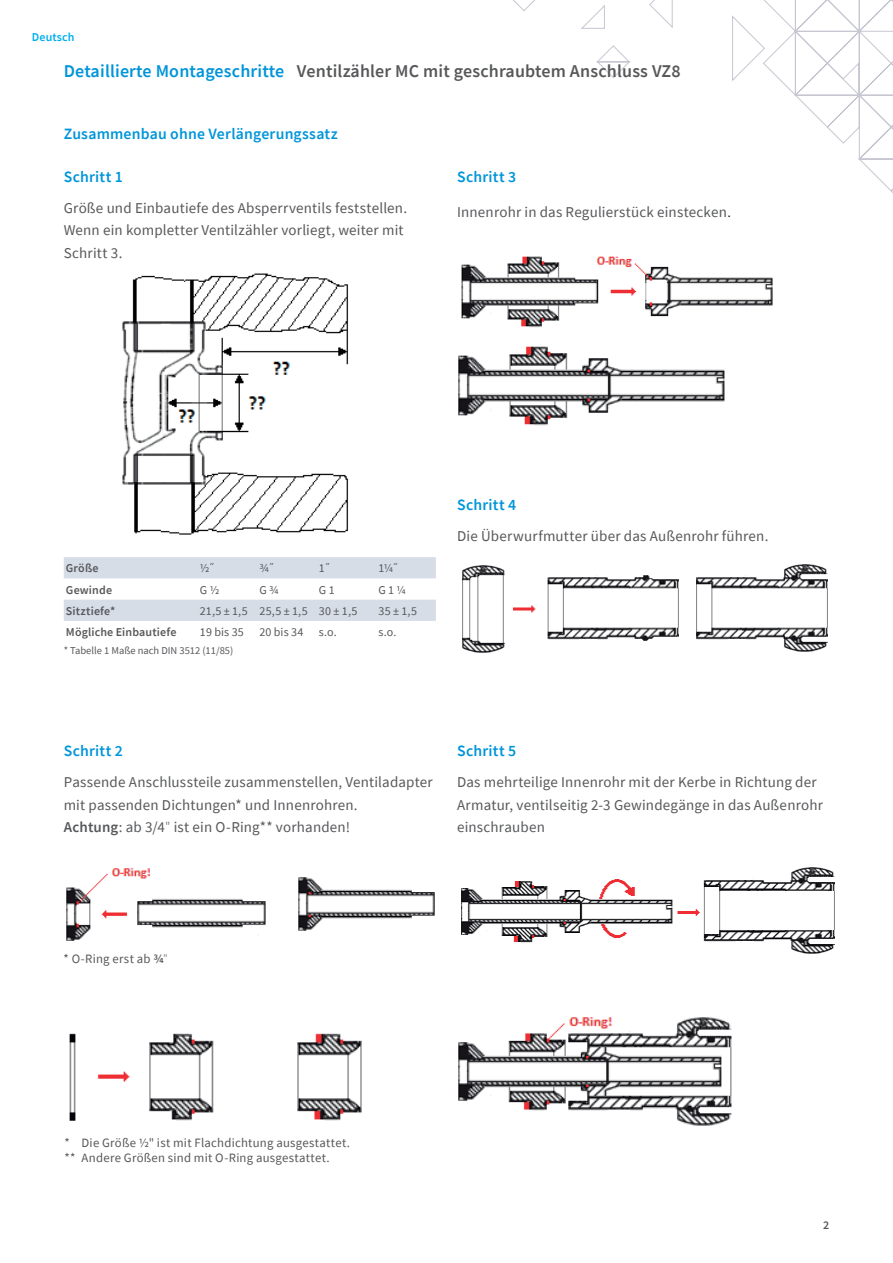
<style>
.page{position:relative;width:893px;height:1263px;background:#fff}
.page>*{position:absolute;margin:0;border:0;box-sizing:border-box;transform-origin:0 0}
.t1{font:600 18px "Source Sans Pro";letter-spacing:.01em;color:#57585a}
.t2{font:600 15.75px "Source Sans Pro";letter-spacing:.01em;color:#0095d9}
.t3{font:15px/22.5px "Source Sans Pro";letter-spacing:.015em;color:#57585a}
.t4{font:12.75px/15px "Source Sans Pro";letter-spacing:.02em;color:#57585a}
.t5{font:12px "Source Sans Pro";letter-spacing:.01em;color:#57585a}
.t6{font:600 12px "Source Sans Pro";letter-spacing:.01em;color:#57585a}
.t7{font:600 12px "Source Sans Pro";letter-spacing:.01em;color:#00aeef}
.t8{font:10.5px "Source Sans Pro";color:#57585a}
.s1{color:#0095d9}
.s2{font-family:"Arial";color:#231f20}
.s3{font-weight:600}
.s4{font-weight:300}
</style>
<div class="page">
<svg style="left:513px;top:0;width:380px;height:193px"></svg>
<img style="left:122px;top:273px;width:226px;height:262px">
<svg style="left:64px;top:557px;width:372px;height:64px"></svg>
<img style="left:461px;top:256px;width:312px;height:72px">
<img style="left:458px;top:346px;width:267px;height:80px">
<img style="left:66px;top:868px;width:200px;height:73px">
<img style="left:298px;top:877px;width:137px;height:54px">
<img style="left:69px;top:1033px;width:145px;height:88px">
<img style="left:297px;top:1033px;width:65px;height:88px">
<img style="left:462px;top:565px;width:217px;height:88px">
<img style="left:696px;top:564px;width:132px;height:88px">
<img style="left:461px;top:867px;width:374px;height:87px">
<img style="left:458px;top:1017px;width:274px;height:109px">
<p class="t7" style="left:32px;top:29px;width:44px">Deutsch</p>
<p class="t1" style="left:64px;top:59px;width:618px"><span class="s1">Detaillierte Montageschritte</span> Ventilzähler MC mit geschraubtem Anschluss VZ8</p>
<p class="t2" style="left:64px;top:124px;width:275px">Zusammenbau ohne Verlängerungssatz</p>
<p class="t2" style="left:64px;top:166px;width:61px">Schritt 1</p>
<p class="t3" style="left:64px;top:197px;width:345px">Größe und Einbautiefe des Absperrventils feststellen.<br>Wenn ein kompletter Ventilzähler vorliegt, weiter mit<br>Schritt 3.</p>
<p class="t2" style="left:457px;top:166px;width:61px">Schritt 3</p>
<p class="t3" style="left:457px;top:201px;width:276px">Innenrohr in das Regulierstück einstecken<span class="s2">.</span></p>
<p class="t6" style="left:66px;top:560px;width:34px">Größe</p>
<p class="t5" style="left:200px;top:561px;width:16px">½˝</p>
<p class="t5" style="left:259px;top:561px;width:16px">¾˝</p>
<p class="t5" style="left:319px;top:561px;width:13px">1˝</p>
<p class="t5" style="left:378px;top:561px;width:22px">1¼˝</p>
<p class="t6" style="left:66px;top:582px;width:48px">Gewinde</p>
<p class="t5" style="left:200px;top:582px;width:21px">G ½</p>
<p class="t5" style="left:259px;top:582px;width:21px">G ¾</p>
<p class="t5" style="left:319px;top:582px;width:17px">G 1</p>
<p class="t5" style="left:378px;top:582px;width:29px">G 1 ¼</p>
<p class="t6" style="left:66px;top:603px;width:51px">Sitztiefe*</p>
<p class="t5" style="left:200px;top:603px;width:159px">21,5 ± 1,5 25,5 ± 1,5 30 ± 1,5</p>
<p class="t5" style="left:378px;top:603px;width:40px">35 ± 1,5</p>
<p class="t6" style="left:66px;top:624px;width:112px">Mögliche Einbautiefe</p>
<p class="t5" style="left:200px;top:624px;width:45px">19 bis 35</p>
<p class="t5" style="left:259px;top:624px;width:46px">20 bis 34</p>
<p class="t5" style="left:319px;top:624px;width:19px">s.o.</p>
<p class="t5" style="left:378px;top:624px;width:19px">s.o.</p>
<p class="t8" style="left:64px;top:644px;width:171px">* Tabelle 1 Maße nach DIN 3512 (11/85)</p>
<p class="t2" style="left:457px;top:494px;width:61px">Schritt 4</p>
<p class="t3" style="left:457px;top:525px;width:313px">Die Überwurfmutter über das Außenrohr führen.</p>
<p class="t2" style="left:64px;top:740px;width:61px">Schritt 2</p>
<p class="t3" style="left:64px;top:771px;width:371px">Passende Anschlussteile zusammenstellen, Ventiladapter mit passenden Dichtungen* und Innenrohren.<br><span class="s3">Achtung</span>: ab 3/4<span class="s4">"</span> ist ein O-Ring** vorhanden!</p>
<p class="t2" style="left:457px;top:740px;width:61px">Schritt 5</p>
<p class="t3" style="left:457px;top:771px;width:367px">Das mehrteilige Innenrohr mit der Kerbe in Richtung der<br>Armatur, ventilseitig 2-3 Gewindegänge in das Außenrohr einschrauben</p>
<p class="t4" style="left:64px;top:951px;width:106px">* O-Ring erst ab <span class="s3">¾</span><span class="s4">"</span></p>
<p class="t4" style="left:65px;top:1135px;width:287px">* Die Größe ½" ist mit Flachdichtung ausgestattet. ** Andere Größen sind mit O-Ring ausgestattet.</p>
<p class="t6" style="left:823px;top:1217px;width:8px">2</p>
</div>
